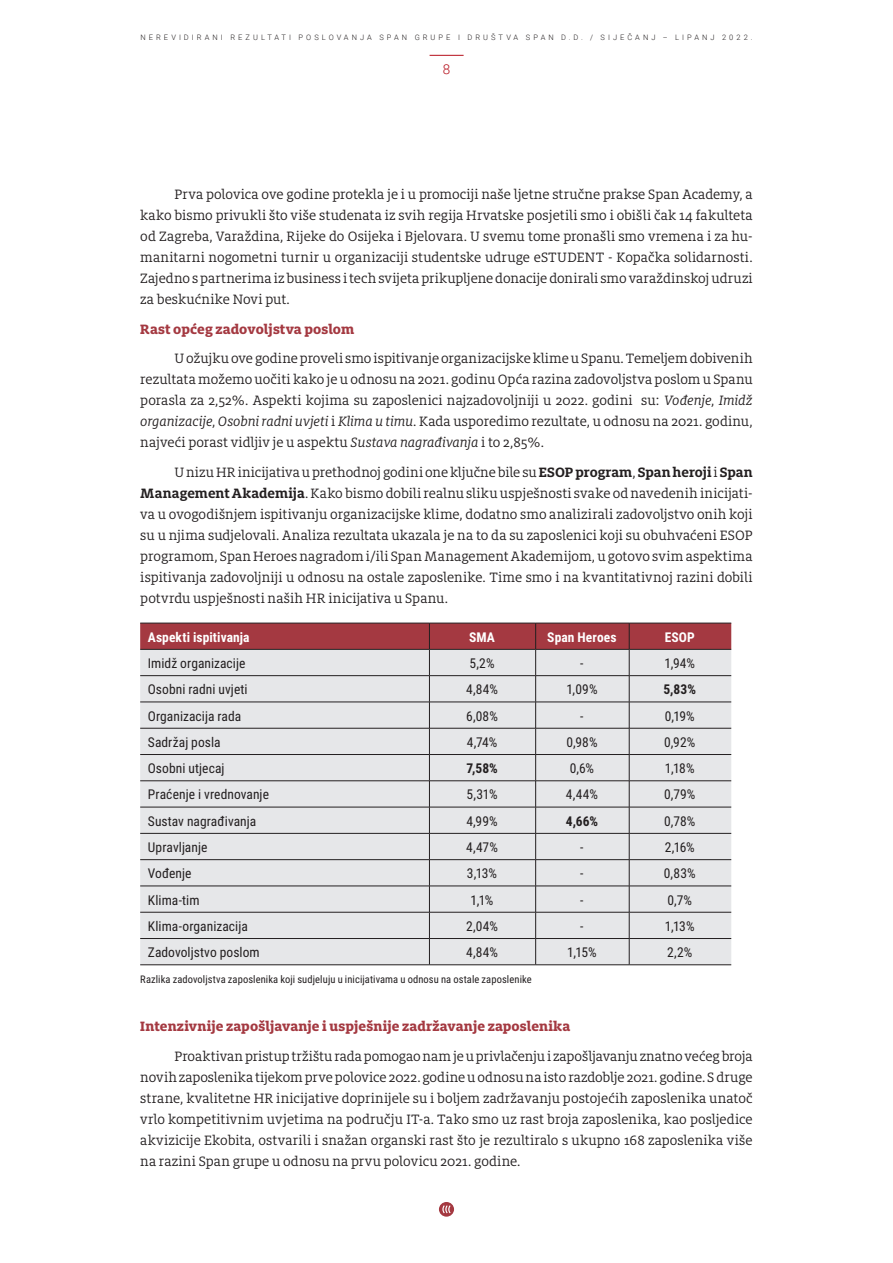
<style>
.page{position:relative;width:893px;height:1263px;background:#fff}
.page>*{position:absolute;margin:0;border:0;box-sizing:border-box;transform-origin:0 0}
.t1{font:15px/21px "FF Milo Slab";color:#231f20;text-align:justify}
.t2{font:800 15px "FF Milo Slab";letter-spacing:.005em;color:#a43941}
.t3{font:13.5px "Roboto Condensed";letter-spacing:.005em;color:#231f20}
.t4{font:700 13.5px "Roboto Condensed";letter-spacing:.005em;color:#fff}
.t5{font:700 13.5px "Roboto Condensed";color:#231f20}
.t6{font:300 13.5px "Roboto";color:#b50e1a}
.t7{font:10.5px "Roboto Condensed";letter-spacing:.01em;color:#231f20}
.t8{font:300 7.5px "Roboto";letter-spacing:.4em;color:#231f20}
.s1{font-style:italic}
.s2{font-weight:700}
</style>
<div class="page">
<hr style="left:430px;top:55px;width:34px;height:1px;background:#b50e1a">
<svg style="left:439px;top:1202px;width:15px;height:15px"></svg>
<svg style="left:442px;top:1205px;width:9px;height:8px"></svg>
<svg style="left:140px;top:624px;width:591px;height:340px;background:#d9d2d4"></svg>
<hr style="left:140px;top:964px;width:289px;height:1px;background:#231f20">
<hr style="left:429px;top:964px;width:107px;height:1px;background:#231f20">
<hr style="left:536px;top:964px;width:93px;height:1px;background:#231f20">
<hr style="left:629px;top:964px;width:102px;height:1px;background:#231f20">
<hr style="left:140px;top:623px;width:289px;height:1px;background:#231f20">
<hr style="left:429px;top:623px;width:107px;height:1px;background:#231f20">
<hr style="left:536px;top:623px;width:93px;height:1px;background:#231f20">
<hr style="left:629px;top:623px;width:102px;height:1px;background:#231f20">
<p class="t8" style="left:140px;top:32px;width:614px">NEREVIDIRANI REZULTATI POSLOVANJA SPAN GRUPE I DRUŠTVA SPAN D.D. / SIJEČANJ – LIPANJ 2022.</p>
<p class="t6" style="left:443px;top:60px;width:9px">8</p>
<p class="t1" style="left:140px;top:184px;width:614px;text-indent:34px">Prva polovica ove godine protekla je i u promociji naše ljetne stručne prakse Span Academy, a kako bismo privukli što više studenata iz svih regija Hrvatske posjetili smo i obišli čak 14 fakulteta od Zagreba, Varaždina, Rijeke do Osijeka i Bjelovara. U svemu tome pronašli smo vremena i za hu&shy;manitarni nogometni turnir u organizaciji studentske udruge eSTUDENT - Kopačka solidarnosti.<br>Zajedno s partnerima iz business i tech svijeta prikupljene donacije donirali smo varaždinskoj udruzi za beskućnike Novi put.</p>
<p class="t2" style="left:140px;top:319px;width:216px">Rast općeg zadovoljstva poslom</p>
<p class="t1" style="left:140px;top:348px;width:614px;text-indent:34px">U ožujku ove godine proveli smo ispitivanje organizacijske klime u Spanu. Temeljem dobivenih rezultata možemo uočiti kako je u odnosu na 2021. godinu Opća razina zadovoljstva poslom u Spanu porasla za 2,52%. Aspekti kojima su zaposlenici najzadovoljniji u 2022. godini su: <span class="s1">Vođenje</span>, <span class="s1">Imidž organizacije</span>, <span class="s1">Osobni radni uvjeti</span> i <span class="s1">Klima u timu</span>. Kada usporedimo rezultate, u odnosu na 2021. godinu, najveći porast vidljiv je u aspektu <span class="s1">Sustava nagrađivanja</span> i to 2,85%.</p>
<p class="t1" style="left:140px;top:461px;width:614px;text-indent:34px">U nizu HR inicijativa u prethodnoj godini one ključne bile su <span class="s2">ESOP program</span>, <span class="s2">Span heroji</span> i <span class="s2">Span Management Akademija</span>. Kako bismo dobili realnu sliku uspješnosti svake od navedenih inicijati&shy;va u ovogodišnjem ispitivanju organizacijske klime, dodatno smo analizirali zadovoljstvo onih koji su u njima sudjelovali. Analiza rezultata ukazala je na to da su zaposlenici koji su obuhvaćeni ESOP programom, Span Heroes nagradom i/ili Span Management Akademijom, u gotovo svim aspektima ispitivanja zadovoljniji u odnosu na ostale zaposlenike. Time smo i na kvantitativnoj razini dobili potvrdu uspješnosti naših HR inicijativa u Spanu.</p>
<p class="t4" style="left:148px;top:627px;width:103px">Aspekti ispitivanja</p>
<p class="t4" style="left:469px;top:627px;width:27px">SMA</p>
<p class="t4" style="left:547px;top:627px;width:71px">Span Heroes</p>
<p class="t4" style="left:665px;top:627px;width:32px">ESOP</p>
<p class="t3" style="left:148px;top:654px;width:99px">Imidž organizacije</p>
<p class="t3" style="left:469px;top:654px;width:27px">5,2%</p>
<p class="t3" style="left:580px;top:654px;width:5px">-</p>
<p class="t3" style="left:664px;top:654px;width:32px">1,94%</p>
<p class="t3" style="left:148px;top:680px;width:101px">Osobni radni uvjeti</p>
<p class="t3" style="left:466px;top:680px;width:33px">4,84%</p>
<p class="t3" style="left:566px;top:680px;width:33px">1,09%</p>
<p class="t5" style="left:663px;top:680px;width:34px">5,83%</p>
<p class="t3" style="left:148px;top:706px;width:95px">Organizacija rada</p>
<p class="t3" style="left:466px;top:706px;width:33px">6,08%</p>
<p class="t3" style="left:580px;top:706px;width:5px">-</p>
<p class="t3" style="left:665px;top:706px;width:32px">0,19%</p>
<p class="t3" style="left:148px;top:733px;width:74px">Sadržaj posla</p>
<p class="t3" style="left:467px;top:733px;width:32px">4,74%</p>
<p class="t3" style="left:566px;top:733px;width:33px">0,98%</p>
<p class="t3" style="left:664px;top:733px;width:33px">0,92%</p>
<p class="t3" style="left:148px;top:759px;width:78px">Osobni utjecaj</p>
<p class="t5" style="left:466px;top:759px;width:33px">7,58%</p>
<p class="t3" style="left:570px;top:759px;width:26px">0,6%</p>
<p class="t3" style="left:665px;top:759px;width:31px">1,18%</p>
<p class="t3" style="left:148px;top:785px;width:123px">Praćenje i vrednovanje</p>
<p class="t3" style="left:467px;top:785px;width:33px">5,31%</p>
<p class="t3" style="left:566px;top:785px;width:34px">4,44%</p>
<p class="t3" style="left:664px;top:785px;width:33px">0,79%</p>
<p class="t3" style="left:148px;top:811px;width:110px">Sustav nagrađivanja</p>
<p class="t3" style="left:466px;top:811px;width:33px">4,99%</p>
<p class="t5" style="left:566px;top:811px;width:34px">4,66%</p>
<p class="t3" style="left:664px;top:811px;width:33px">0,78%</p>
<p class="t3" style="left:148px;top:838px;width:61px">Upravljanje</p>
<p class="t3" style="left:466px;top:838px;width:33px">4,47%</p>
<p class="t3" style="left:580px;top:838px;width:5px">-</p>
<p class="t3" style="left:665px;top:838px;width:31px">2,16%</p>
<p class="t3" style="left:148px;top:864px;width:45px">Vođenje</p>
<p class="t3" style="left:467px;top:864px;width:32px">3,13%</p>
<p class="t3" style="left:580px;top:864px;width:5px">-</p>
<p class="t3" style="left:664px;top:864px;width:33px">0,83%</p>
<p class="t3" style="left:148px;top:890px;width:53px">Klima-tim</p>
<p class="t3" style="left:471px;top:890px;width:24px">1,1%</p>
<p class="t3" style="left:580px;top:890px;width:5px">-</p>
<p class="t3" style="left:667px;top:890px;width:26px">0,7%</p>
<p class="t3" style="left:148px;top:917px;width:101px">Klima-organizacija</p>
<p class="t3" style="left:466px;top:917px;width:33px">2,04%</p>
<p class="t3" style="left:580px;top:917px;width:5px">-</p>
<p class="t3" style="left:665px;top:917px;width:31px">1,13%</p>
<p class="t3" style="left:148px;top:943px;width:113px">Zadovoljstvo poslom</p>
<p class="t3" style="left:466px;top:943px;width:33px">4,84%</p>
<p class="t3" style="left:567px;top:943px;width:31px">1,15%</p>
<p class="t3" style="left:667px;top:943px;width:27px">2,2%</p>
<p class="t7" style="left:140px;top:972px;width:393px">Razlika zadovoljstva zaposlenika koji sudjeluju u inicijativama u odnosu na ostale zaposlenike</p>
<p class="t2" style="left:140px;top:1016px;width:431px">Intenzivnije zapošljavanje i uspješnije zadržavanje zaposlenika</p>
<p class="t1" style="left:140px;top:1045px;width:614px;text-indent:34px">Proaktivan pristup tržištu rada pomogao nam je u privlačenju i zapošljavanju znatno većeg broja novih zaposlenika tijekom prve polovice 2022. godine u odnosu na isto razdoblje 2021. godine. S druge strane, kvalitetne HR inicijative doprinijele su i boljem zadržavanju postojećih zaposlenika unatoč vrlo kompetitivnim uvjetima na području IT-a. Tako smo uz rast broja zaposlenika, kao posljedice akvizicije Ekobita, ostvarili i snažan organski rast što je rezultiralo s ukupno 168 zaposlenika više na razini Span grupe u odnosu na prvu polovicu 2021. godine.</p>
</div>
